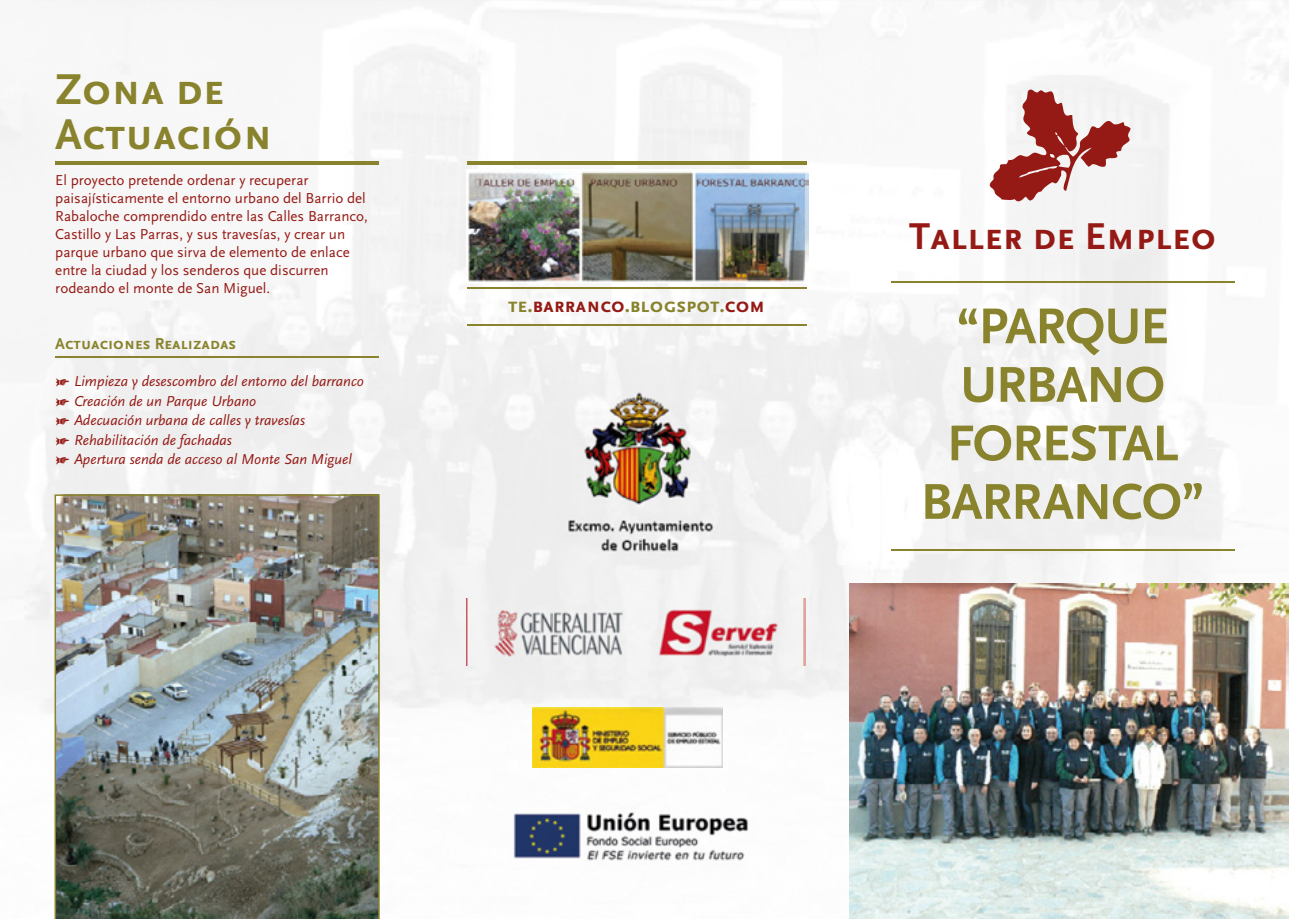
<style>
.page{position:relative;width:1289px;height:919px;background:#fff}
.page>*{position:absolute;margin:0;border:0;box-sizing:border-box;transform-origin:0 0}
.t1{font:700 52.5px/58.5px "Scala Sans Caps";letter-spacing:-.02em;color:#88832c;text-align:center}
.t2{font:700 45px/45px "Scala Sans Caps";color:#88832c}
.t3{font:700 39px "Scala Sans Caps";color:#951a15}
.t4{font:700 21px "Scala Sans Caps";color:#88832c}
.t5{font:700 16.5px "Scala Sans Caps";color:#88832c}
.t6{font:15px/18px "Scala Sans";color:#951a15}
.t7{font:italic 15px/19.5px "Scala Sans";color:#951a15}
.s1{font-family:"Scala Hands";font-style:normal}
.s2{color:#951a15}
</style>
<div class="page">
<img style="left:0;top:0;width:590px;height:612px">
<img style="left:590px;top:0;width:698px;height:408px">
<img style="left:699px;top:408px;width:536px;height:204px">
<img style="left:25px;top:612px;width:457px;height:306px">
<div style="left:752px;top:612px;width:97px;height:87px;background:#f2f2f2"></div>
<img style="left:536px;top:767px;width:163px;height:100px">
<hr style="left:55px;top:356px;width:324px;height:1px;background:#88832c">
<hr style="left:55px;top:162px;width:324px;height:3px;background:#88832c">
<hr style="left:467px;top:162px;width:339px;height:3px;background:#88832c">
<hr style="left:467px;top:288px;width:339px;height:1px;background:#88832c">
<hr style="left:467px;top:325px;width:339px;height:1px;background:#88832c">
<img style="left:467px;top:169px;width:341px;height:113px">
<img style="left:545px;top:374px;width:184px;height:186px">
<img style="left:513px;top:805px;width:239px;height:61px">
<img style="left:532px;top:707px;width:190px;height:60px">
<img style="left:466px;top:599px;width:339px;height:66px">
<svg style="left:989px;top:90px;width:141px;height:114px"></svg>
<hr style="left:891px;top:549px;width:343px;height:1px;background:#88832c">
<hr style="left:891px;top:281px;width:343px;height:2px;background:#88832c">
<img style="left:55px;top:494px;width:325px;height:424px">
<img style="left:849px;top:583px;width:439px;height:335px">
<h2 class="t2" style="left:55px;top:67px;width:219px">Zona de<br>Actuación</h2>
<p class="t6" style="left:55px;top:171px;width:314px">El proyecto pretende ordenar y recuperar paisajísticamente el entorno urbano del Barrio del Rabaloche comprendido entre las Calles Barranco, Castillo y Las Parras, y sus travesías, y crear un parque urbano que sirva de elemento de enlace entre la ciudad y los senderos que discurren rodeando el monte de San Miguel.</p>
<p class="t5" style="left:55px;top:334px;width:182px">Actuaciones Realizadas</p>
<p class="t7" style="left:55px;top:372px;width:310px"><span class="s1">g</span> Limpieza y desescombro del entorno del barranco <span class="s1">g</span> Creación de un Parque Urbano<br><span class="s1">g</span> Adecuación urbana de calles y travesías<br><span class="s1">g</span> Rehabilitación de fachadas<br><span class="s1">g</span> Apertura senda de acceso al Monte San Miguel</p>
<h3 class="t4" style="left:508px;top:294px;width:259px">te.<span class="s2">barranco</span>.blogspot.<span class="s2">com</span></h3>
<h3 class="t3" style="left:909px;top:215px;width:308px">Taller de Empleo</h3>
<h1 class="t1" style="left:921px;top:298px;width:285px">“PARQUE<br>URBANO<br>FORESTAL<br>BARRANCO”</h1>
</div>
